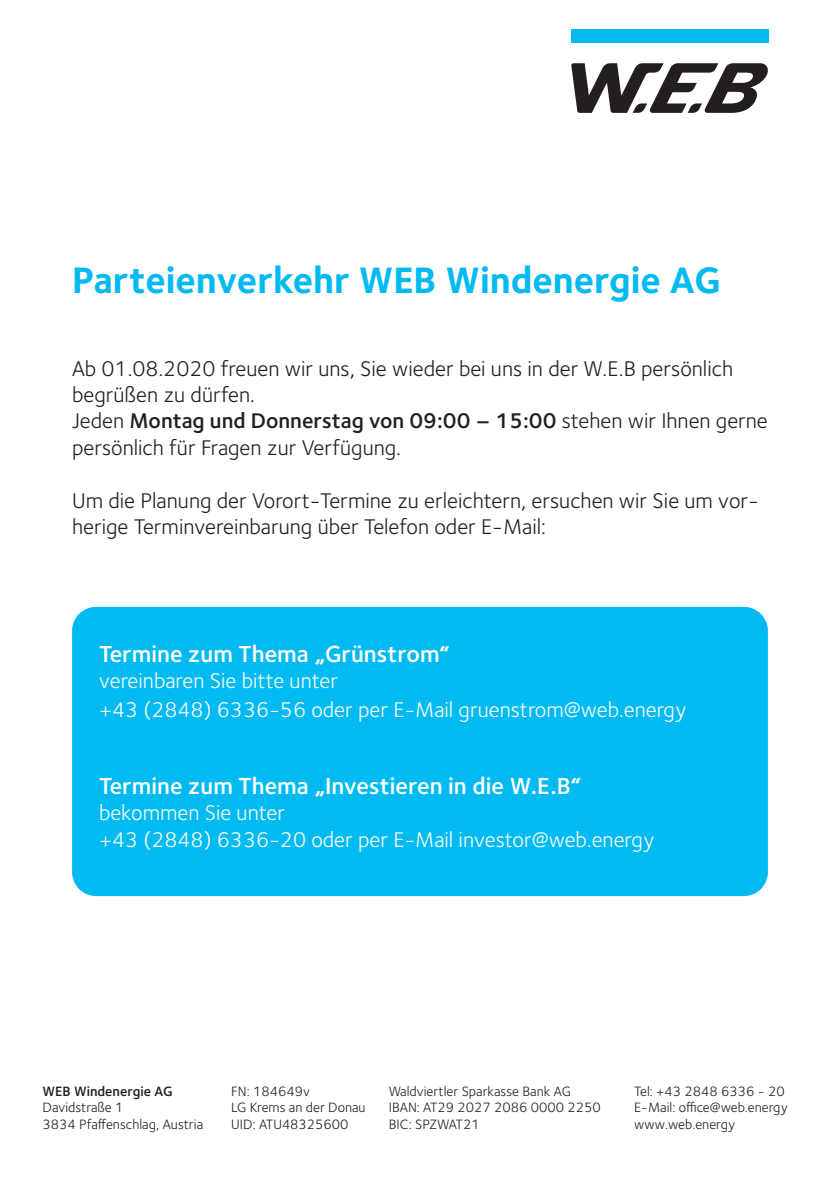
<style>
.page{position:relative;width:840px;height:1191px;background:#fff}
.page>*{position:absolute;margin:0;border:0;box-sizing:border-box;transform-origin:0 0}
.t1{font:700 38px "Foundry Sterling OT2";color:#00baf1}
.t2{font:600 24px "Foundry Sterling OT2";color:#fff}
.t3{font:22px/26.4px "Foundry Sterling OT2";color:#231f20}
.t4{font:22px/28.8px "Foundry Sterling OT2";color:#fff}
.t5{font:14px/16.8px "Foundry Sterling OT2";color:#231f20}
.t6{font:600 14px "Foundry Sterling OT2";color:#231f20}
.s1{font-weight:600}
</style>
<div class="page">
<div style="left:72px;top:607px;width:695px;height:289px;background:#00baf1;border-radius:24px"></div>
<div style="left:570px;top:30px;width:197px;height:13px;background:#00baf1"></div>
<svg style="left:571px;top:63px;width:196px;height:50px"></svg>
<h1 class="t1" style="left:72px;top:249px;width:650px">Parteienverkehr WEB Windenergie AG</h1>
<p class="t3" style="left:72px;top:353px;width:697px">Ab 01.08.2020 freuen wir uns, Sie wieder bei uns in der W.E.B persönlich begrüßen zu dürfen.<br>Jeden <span class="s1">Montag und Donnerstag von 09:00 – 15:00</span> stehen wir Ihnen gerne persönlich für Fragen zur Verfügung.</p>
<p class="t3" style="left:72px;top:485px;width:688px">Um die Planung der Vorort-Termine zu erleichtern, ersuchen wir Sie um vor&shy;herige Terminvereinbarung über Telefon oder E-Mail:</p>
<p class="t2" style="left:99px;top:635px;width:352px">Termine zum Thema „Grünstrom“</p>
<p class="t4" style="left:99px;top:665px;width:588px">vereinbaren Sie bitte unter<br>+43 (2848) 6336-56 oder per E-Mail gruenstrom@web.energy</p>
<p class="t2" style="left:99px;top:767px;width:483px">Termine zum Thema „Investieren in die W.E.B“</p>
<p class="t4" style="left:99px;top:798px;width:556px;line-height:26.4px">bekommen Sie unter<br>+43 (2848) 6336-20 oder per E-Mail investor@web.energy</p>
<p class="t6" style="left:43px;top:1079px;width:132px">WEB Windenergie AG</p>
<p class="t5" style="left:43px;top:1098px;width:162px">Davidstraße 1<br>3834 Pfaffenschlag, Austria</p>
<p class="t5" style="left:231px;top:1081px;width:136px">FN: 184649v<br>LG Krems an der Donau<br>UID: ATU48325600</p>
<p class="t5" style="left:388px;top:1081px;width:213px">Waldviertler Sparkasse Bank AG<br>IBAN: AT29 2027 2086 0000 2250<br>BIC: SPZWAT21</p>
<p class="t5" style="left:634px;top:1081px;width:155px">Tel: +43 2848 6336 - 20<br>E-Mail: office@web.energy www.web.energy</p>
</div>
